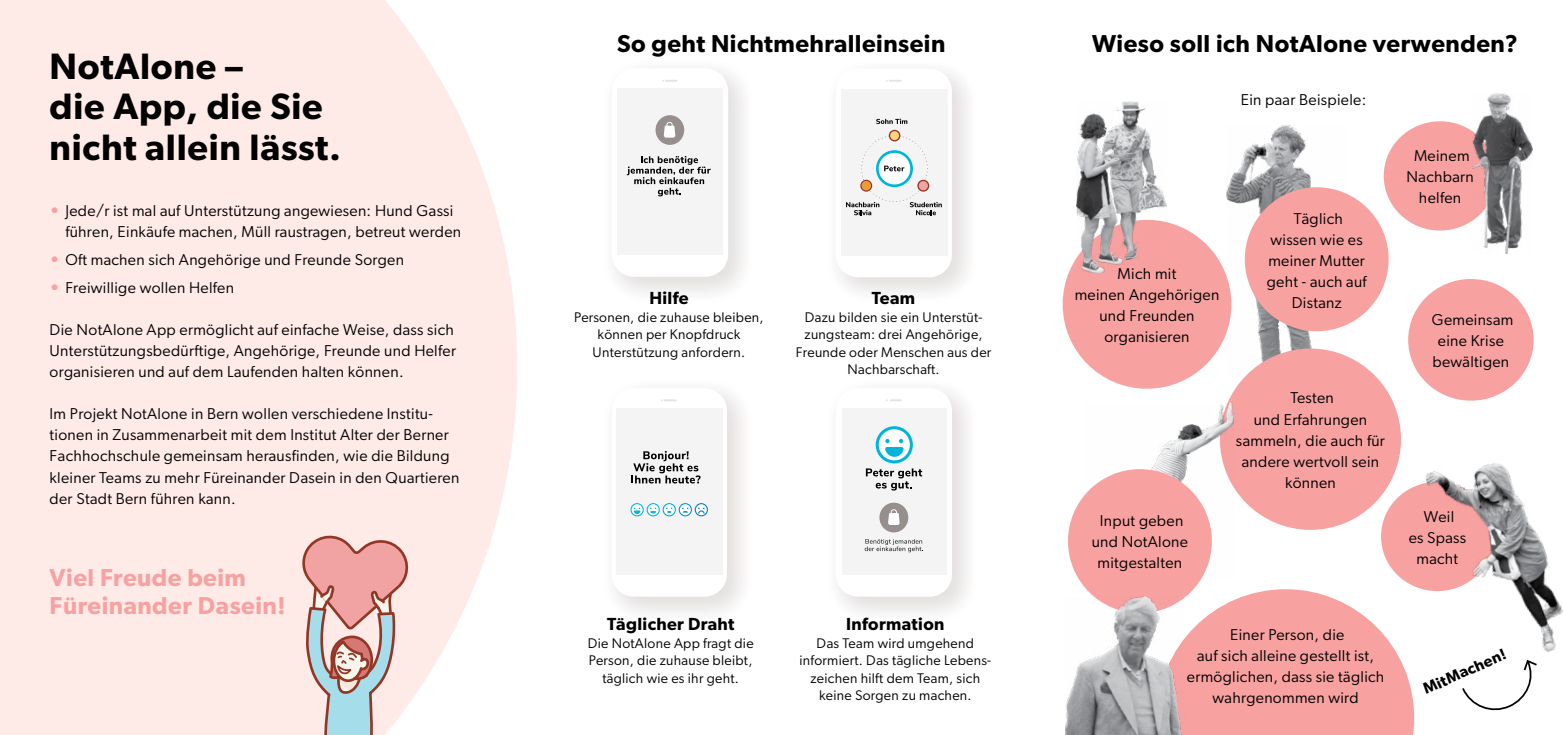
<style>
.page{position:relative;width:1563px;height:735px;background:#fff}
.page>*{position:absolute;margin:0;border:0;box-sizing:border-box;transform-origin:0 0}
.t1{font:600 36.75px/40.2px "Gibson";letter-spacing:.02em;color:#000}
.t2{font:600 24.5px "Gibson";letter-spacing:.02em;color:#000}
.t3{font:600 24.5px/28px "Gibson";letter-spacing:.02em;color:#f7a1a1}
.t4{font:600 17.5px "Gibson";letter-spacing:.02em;color:#000}
.t5{font:15.75px/21px "Gibson";letter-spacing:.02em;color:#000;text-align:center}
.t6{font:600 15.75px "Gibson";color:#000}
.t7{font:14px/17.5px "Gibson";letter-spacing:.02em;color:#000;text-align:center}
.s1{font-weight:700;color:#f7a1a1}
</style>
<div class="page">
<img style="left:1226px;top:125px;width:119px;height:237px">
<svg style="left:661px;top:399px;width:15px;height:2px"></svg>
<div style="left:616px;top:408px;width:106px;height:167px;background:#f4f4f4"></div>
<svg style="left:631px;top:451px;width:69px;height:32px"></svg>
<svg style="left:630px;top:503px;width:78px;height:13px"></svg>
<svg style="left:886px;top:399px;width:16px;height:2px"></svg>
<div style="left:842px;top:408px;width:104px;height:167px;background:#f4f4f4"></div>
<svg style="left:866px;top:426px;width:56px;height:64px"></svg>
<div style="left:879px;top:502px;width:29px;height:30px;background:#978e8e;border-radius:50%"></div>
<svg style="left:888px;top:509px;width:11px;height:15px"></svg>
<svg style="left:864px;top:539px;width:59px;height:13px"></svg>
<svg style="left:662px;top:80px;width:15px;height:2px"></svg>
<div style="left:617px;top:88px;width:105px;height:167px;background:#f4f4f4"></div>
<svg style="left:627px;top:156px;width:84px;height:40px"></svg>
<div style="left:655px;top:115px;width:29px;height:30px;background:#978e8e;border-radius:50%"></div>
<svg style="left:664px;top:122px;width:11px;height:15px"></svg>
<svg style="left:886px;top:80px;width:15px;height:2px"></svg>
<div style="left:841px;top:89px;width:106px;height:167px;background:#f4f4f4"></div>
<svg style="left:876px;top:119px;width:31px;height:5px"></svg>
<svg style="left:846px;top:130px;width:96px;height:85px"></svg>
<svg style="left:0;top:0;width:517px;height:734px;background:#feebe9"></svg>
<div style="left:1383px;top:121px;width:113px;height:109px;background:#f7a1a1;border-radius:50%"></div>
<div style="left:1062px;top:220px;width:169px;height:168px;background:#f7a1a1;border-radius:50%"></div>
<div style="left:1244px;top:187px;width:144px;height:144px;background:#f7a1a1;border-radius:50%"></div>
<div style="left:1408px;top:279px;width:125px;height:121px;background:#f7a1a1;border-radius:50%"></div>
<div style="left:1381px;top:481px;width:112px;height:109px;background:#f7a1a1;border-radius:50%"></div>
<div style="left:1220px;top:348px;width:181px;height:181px;background:#f7a1a1;border-radius:50%"></div>
<svg style="left:1462px;top:671px;width:70px;height:40px"></svg>
<img style="left:1423px;top:463px;width:140px;height:208px">
<img style="left:1085px;top:402px;width:148px;height:179px">
<img style="left:1076px;top:101px;width:90px;height:171px">
<img style="left:1472px;top:93px;width:60px;height:160px">
<div style="left:1068px;top:469px;width:144px;height:143px;background:#f7a1a1;border-radius:50%"></div>
<svg style="left:1184px;top:589px;width:230px;height:145px;background:#f8afaf"></svg>
<img style="left:1066px;top:596px;width:118px;height:138px">
<svg style="left:302px;top:533px;width:111px;height:201px;background:#dcbdbb"></svg>
<h1 class="t1" style="left:50px;top:45px;width:293px">NotAlone –<br>die App, die Sie nicht allein lässt.</h1>
<p class="t5" style="left:65px;top:200px;width:397px;text-align:left;text-indent:-16px"><span class="s1">•</span> Jede/r ist mal auf Unterstützung angewiesen: Hund Gassi führen, Einkäufe machen, Müll raustragen, betreut werden</p>
<p class="t5" style="left:50px;top:249px;width:356px"><span class="s1">•</span> Oft machen sich Angehörige und Freunde Sorgen</p>
<p class="t5" style="left:50px;top:277px;width:186px"><span class="s1">•</span> Freiwillige wollen Helfen</p>
<p class="t5" style="left:50px;top:319px;width:408px;text-align:left">Die NotAlone App ermöglicht auf einfache Weise, dass sich<br>Unterstützungsbedürftige, Angehörige, Freunde und Helfer organisieren und auf dem Laufenden halten können.</p>
<p class="t5" style="left:50px;top:403px;width:411px;text-align:left">Im Projekt NotAlone in Bern wollen verschiedene Institu&shy;tionen in Zusammenarbeit mit dem Institut Alter der Berner Fachhochschule gemeinsam herausfinden, wie die Bildung kleiner Teams zu mehr Füreinander Dasein in den Quartieren der Stadt Bern führen kann.</p>
<h2 class="t3" style="left:50px;top:562px;width:237px">Viel Freude beim<br>Füreinander Dasein!</h2>
<h2 class="t2" style="left:617px;top:29px;width:330px">So geht Nichtmehralleinsein</h2>
<p class="t4" style="left:649px;top:287px;width:41px">Hilfe</p>
<p class="t7" style="left:574px;top:308px;width:191px">Personen, die zuhause bleiben, können per Knopfdruck<br>Unterstützung anfordern.</p>
<p class="t4" style="left:872px;top:287px;width:45px">Team</p>
<p class="t7" style="left:796px;top:308px;width:197px">Dazu bilden sie ein Unterstüt&shy;zungsteam: drei Angehörige,<br>Freunde oder Menschen aus der<br>Nachbarschaft.</p>
<p class="t4" style="left:607px;top:613px;width:129px">Täglicher Draht</p>
<p class="t7" style="left:588px;top:633px;width:167px">Die NotAlone App fragt die<br>Person, die zuhause bleibt, täglich wie es ihr geht.</p>
<p class="t4" style="left:846px;top:613px;width:100px">Information</p>
<p class="t7" style="left:799px;top:633px;width:193px">Das Team wird umgehend informiert. Das tägliche Lebens&shy;zeichen hilft dem Team, sich keine Sorgen zu machen.</p>
<h2 class="t2" style="left:1092px;top:29px;width:427px">Wieso soll ich NotAlone verwenden?</h2>
<p class="t5" style="left:1240px;top:89px;width:127px">Ein paar Beispiele:</p>
<p class="t5" style="left:1074px;top:263px;width:146px">Mich mit<br>meinen Angehörigen und Freunden organisieren</p>
<p class="t5" style="left:1266px;top:207px;width:101px">Täglich<br>wissen wie es meiner Mutter geht - auch auf<br>Distanz</p>
<p class="t5" style="left:1091px;top:510px;width:98px">Input geben und NotAlone mitgestalten</p>
<p class="t5" style="left:1236px;top:387px;width:150px">Testen<br>und Erfahrungen sammeln, die auch für andere wertvoll sein können</p>
<p class="t5" style="left:1406px;top:145px;width:69px">Meinem<br>Nachbarn helfen</p>
<p class="t5" style="left:1432px;top:309px;width:83px">Gemeinsam eine Krise bewältigen</p>
<p class="t5" style="left:1408px;top:505px;width:59px">Weil<br>es Spass macht</p>
<p class="t5" style="left:1187px;top:623px;width:199px">Einer Person, die<br>auf sich alleine gestellt ist, ermöglichen, dass sie täglich wahrgenommen wird</p>
<p class="t6" style="left:1420px;top:680px;width:91px;rotate:-24deg">MitMachen!</p>
</div>
